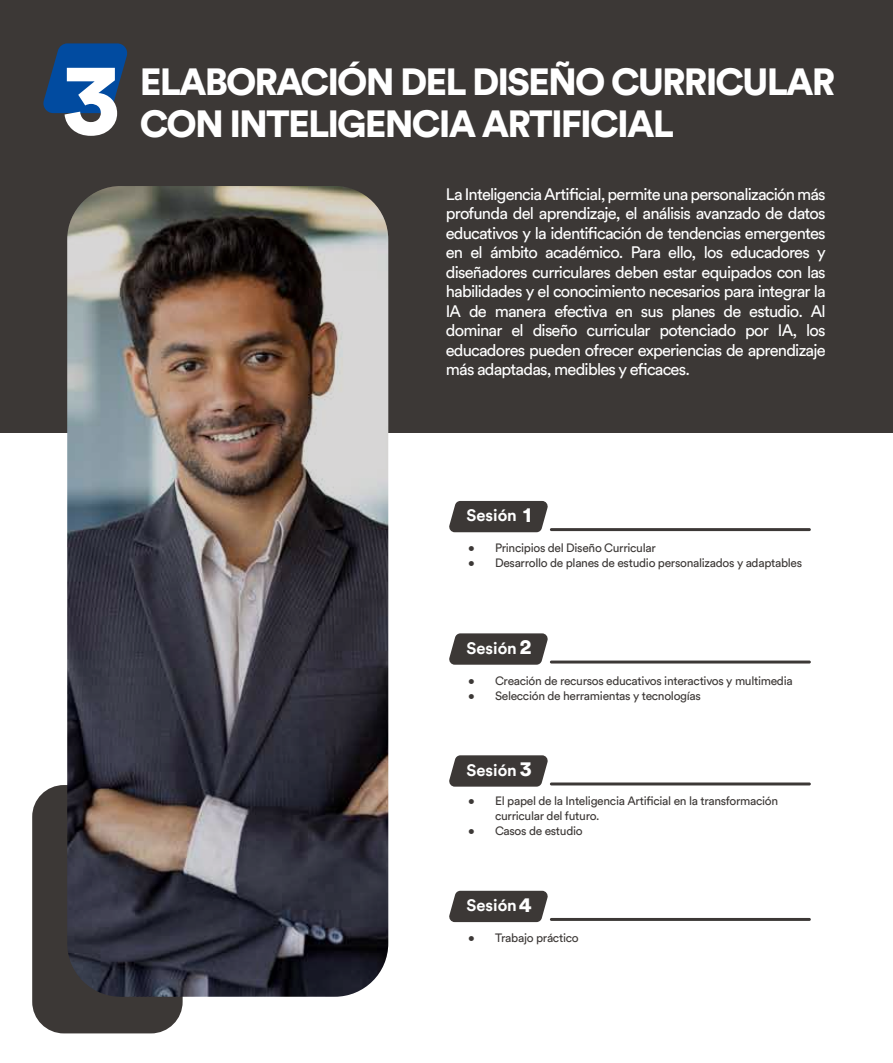
<style>
.page{position:relative;width:893px;height:1063px;background:#fff}
.page>*{position:absolute;margin:0;border:0;box-sizing:border-box;transform-origin:0 0}
.t1{font:900 102.6px "Circular Std";color:#fff}
.t2{font:900 37.5px "Circular Std";letter-spacing:-.05em;color:#fff}
.t3{font:16.5px/19.5px "Circular Std";letter-spacing:-.05em;color:#fff;text-align:justify}
.t4{font:700 16.5px "Circular Std";color:#fff}
.t5{font:12px/15px "Circular Std";letter-spacing:-.025em;color:#3c3836}
.s1{font-weight:900;font-size:21px}
</style>
<div class="page">
<div style="left:0;top:0;width:893px;height:432px;background:#3c3836"></div>
<svg style="left:43px;top:43px;width:85px;height:70px"></svg>
<div style="left:32px;top:785px;width:151px;height:248px;background:#3c3836;border-radius:32px"></div>
<img style="left:67px;top:186px;width:321px;height:811px">
<svg style="left:449px;top:501px;width:99px;height:31px;background:#494543"></svg>
<hr style="left:550px;top:528px;width:261px;height:3px;background:#3c3836">
<svg style="left:449px;top:633px;width:99px;height:32px;background:#4d4947"></svg>
<hr style="left:550px;top:661px;width:261px;height:3px;background:#3c3836">
<svg style="left:449px;top:755px;width:99px;height:32px;background:#4d4947"></svg>
<hr style="left:550px;top:783px;width:261px;height:2px;background:#3c3836">
<svg style="left:449px;top:891px;width:99px;height:31px;background:#494543"></svg>
<hr style="left:550px;top:918px;width:261px;height:3px;background:#3c3836">
<h1 class="t1" style="left:64px;top:30px;width:58px">3</h1>
<h2 class="t2" style="left:140px;top:57px;width:697px">ELABORACIÓN DEL DISEÑO CURRICULAR</h2>
<h2 class="t2" style="left:140px;top:99px;width:536px">CON INTELIGENCIA ARTIFICIAL</h2>
<p class="t3" style="left:446px;top:184px;width:381px">La Inteligencia Artificial, permite una personalización más profunda del aprendizaje, el análisis avanzado de datos educativos y la identificación de tendencias emergentes en el ámbito académico. Para ello, los educadores y diseñadores curriculares deben estar equipados con las habilidades y el conocimiento necesarios para integrar la IA de manera efectiva en sus planes de estudio. Al dominar el diseño curricular potenciado por IA, los educadores pueden ofrecer experiencias de aprendizaje más adaptadas, medibles y eficaces.</p>
<p class="t4" style="left:466px;top:505px;width:66px">Sesión <span class="s1">1</span></p>
<p class="t5" style="left:468px;top:541px;width:189px">• Principios del Diseño Curricular</p>
<p class="t5" style="left:468px;top:556px;width:336px">• Desarrollo de planes de estudio personalizados y adaptables</p>
<p class="t4" style="left:466px;top:637px;width:66px">Sesión <span class="s1">2</span></p>
<p class="t5" style="left:468px;top:673px;width:326px">• Creación de recursos educativos interactivos y multimedia</p>
<p class="t5" style="left:468px;top:688px;width:234px">• Selección de herramientas y tecnologías</p>
<p class="t4" style="left:466px;top:759px;width:66px">Sesión <span class="s1">3</span></p>
<p class="t5" style="left:495px;top:793px;width:285px;text-indent:-27px">• El papel de la Inteligencia Artificial en la transformación curricular del futuro.</p>
<p class="t5" style="left:468px;top:823px;width:116px">• Casos de estudio</p>
<p class="t4" style="left:466px;top:895px;width:66px">Sesión<span class="s1">4</span></p>
<p class="t5" style="left:468px;top:930px;width:112px">• Trabajo práctico</p>
</div>
